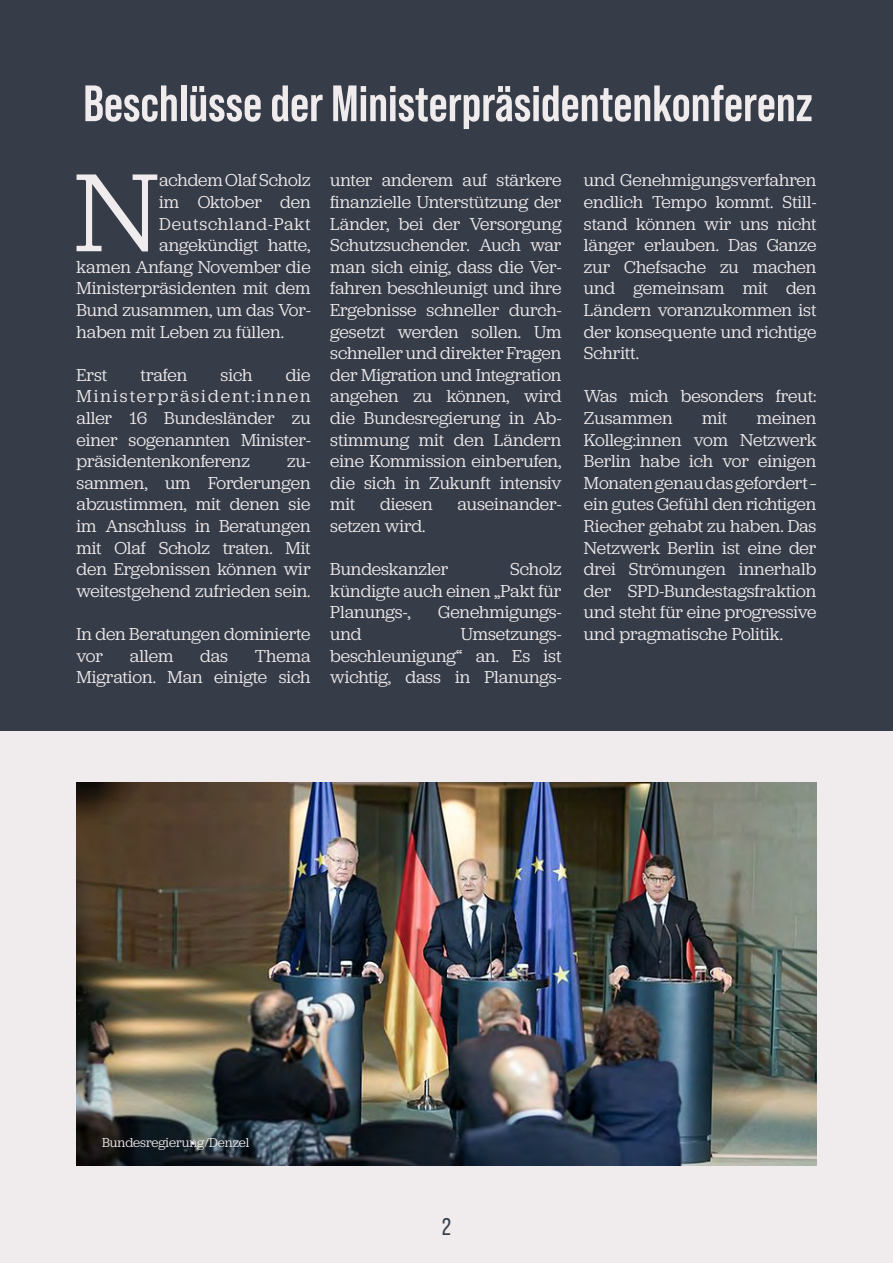
<style>
.page{position:relative;width:893px;height:1263px;background:#fff}
.page>*{position:absolute;margin:0;border:0;box-sizing:border-box;transform-origin:0 0}
.t1{font:115.65px "Jubilat";color:#f0ebec}
.t2{font:700 51px "Bebas Neue Pro";color:#f0ebec}
.t3{font:24px "Bebas Neue Pro";color:#363d49}
.t4{font:18px/21.6px "Jubilat";color:#f0ebec;text-align:justify}
.t5{font:18px "Jubilat";letter-spacing:.05em;color:#f0ebec}
.t6{font:13.5px "Jubilat";color:#f0ebec}
</style>
<div class="page">
<div style="left:0;top:0;width:893px;height:731px;background:#363d49"></div>
<div style="left:0;top:731px;width:893px;height:532px;background:#f0ebec"></div>
<img style="left:77px;top:782px;width:739px;height:383px">
<h2 class="t2" style="left:83px;top:74px;width:731px">Beschlüsse der Ministerpräsidentenkonferenz</h2>
<h1 class="t1" style="left:74px;top:140px;width:87px">N</h1>
<p class="t4" style="left:159px;top:169px;width:153px">achdem Olaf Scholz</p>
<p class="t4" style="left:159px;top:191px;width:153px">im Oktober den</p>
<p class="t5" style="left:159px;top:212px;width:153px">Deutschland-Pakt</p>
<p class="t4" style="left:159px;top:234px;width:153px">angekündigt hatte,</p>
<p class="t4" style="left:77px;top:255px;width:236px">kamen Anfang November die</p>
<p class="t4" style="left:77px;top:277px;width:236px">Ministerpräsidenten mit dem</p>
<p class="t4" style="left:77px;top:299px;width:236px">Bund zusammen, um das Vor-</p>
<p class="t4" style="left:77px;top:320px;width:209px">haben mit Leben zu füllen.</p>
<p class="t4" style="left:77px;top:363px;width:32px">Erst</p>
<p class="t4" style="left:141px;top:363px;width:48px">trafen</p>
<p class="t4" style="left:221px;top:363px;width:33px">sich</p>
<p class="t4" style="left:77px;top:363px;width:236px;text-indent:209px">die Ministerpräsident:innen aller 16 Bundesländer zu einer sogenannten Minister&shy;präsidentenkonferenz</p>
<p class="t4" style="left:77px;top:450px;width:236px;text-indent:211px">zu&shy;sammen, um Forderungen abzustimmen, mit denen sie im Anschluss in Beratungen mit Olaf Scholz traten. Mit den Ergebnissen können wir weitestgehend zufrieden sein.</p>
<p class="t4" style="left:77px;top:623px;width:236px">In den Beratungen dominierte vor</p>
<p class="t4" style="left:77px;top:644px;width:236px;text-align:right">Thema<br>Migration. Man einigte sich</p>
<p class="t4" style="left:130px;top:644px;width:45px">allem</p>
<p class="t4" style="left:200px;top:644px;width:29px">das</p>
<p class="t4" style="left:330px;top:169px;width:233px">unter anderem auf stärkere finanzielle Unterstützung der Länder, bei der Versorgung Schutzsuchender. Auch war man sich einig, dass die Ver&shy;fahren beschleunigt und ihre Ergebnisse schneller durch&shy;gesetzt werden sollen. Um schneller und direkter Fragen der Migration und Integration angehen zu können, wird die Bundesregierung in Ab&shy;stimmung mit den Ländern eine Kommission einberufen, die sich in Zukunft intensiv mit</p>
<p class="t4" style="left:380px;top:493px;width:54px">diesen</p>
<p class="t4" style="left:457px;top:493px;width:106px">auseinander-</p>
<p class="t4" style="left:330px;top:515px;width:97px">setzen wird.</p>
<p class="t4" style="left:330px;top:558px;width:120px">Bundeskanzler</p>
<p class="t4" style="left:330px;top:558px;width:233px;text-indent:180px">Scholz kündigte auch einen „Pakt für Planungs-,</p>
<p class="t4" style="left:438px;top:601px;width:125px">Genehmigungs-</p>
<p class="t4" style="left:330px;top:623px;width:33px">und</p>
<p class="t4" style="left:330px;top:623px;width:233px;text-indent:131px">Umsetzungs&shy;beschleunigung“ an. Es ist wichtig, dass in Planungs-</p>
<p class="t4" style="left:584px;top:169px;width:234px">und Genehmigungsverfahren endlich Tempo kommt. Still&shy;stand können wir uns nicht länger erlauben. Das Ganze zur Chefsache zu machen und gemeinsam mit den Ländern voranzukommen ist der konsequente und richtige Schritt.</p>
<p class="t4" style="left:584px;top:385px;width:234px">Was mich besonders freut:<br>Zusammen</p>
<p class="t4" style="left:584px;top:407px;width:234px;text-indent:173px">meinen Kolleg:innen vom Netzwerk Berlin habe ich vor einigen Monaten genau das gefordert – ein gutes Gefühl den richtigen Riecher gehabt zu haben. Das Netzwerk Berlin ist eine der drei Strömungen innerhalb der SPD-Bundestagsfraktion und steht für eine progressive und pragmatische Politik.</p>
<p class="t4" style="left:702px;top:407px;width:27px">mit</p>
<p class="t6" style="left:102px;top:1133px;width:149px">Bundesregierung/Denzel</p>
<h3 class="t3" style="left:442px;top:1213px;width:10px">2</h3>
</div>
